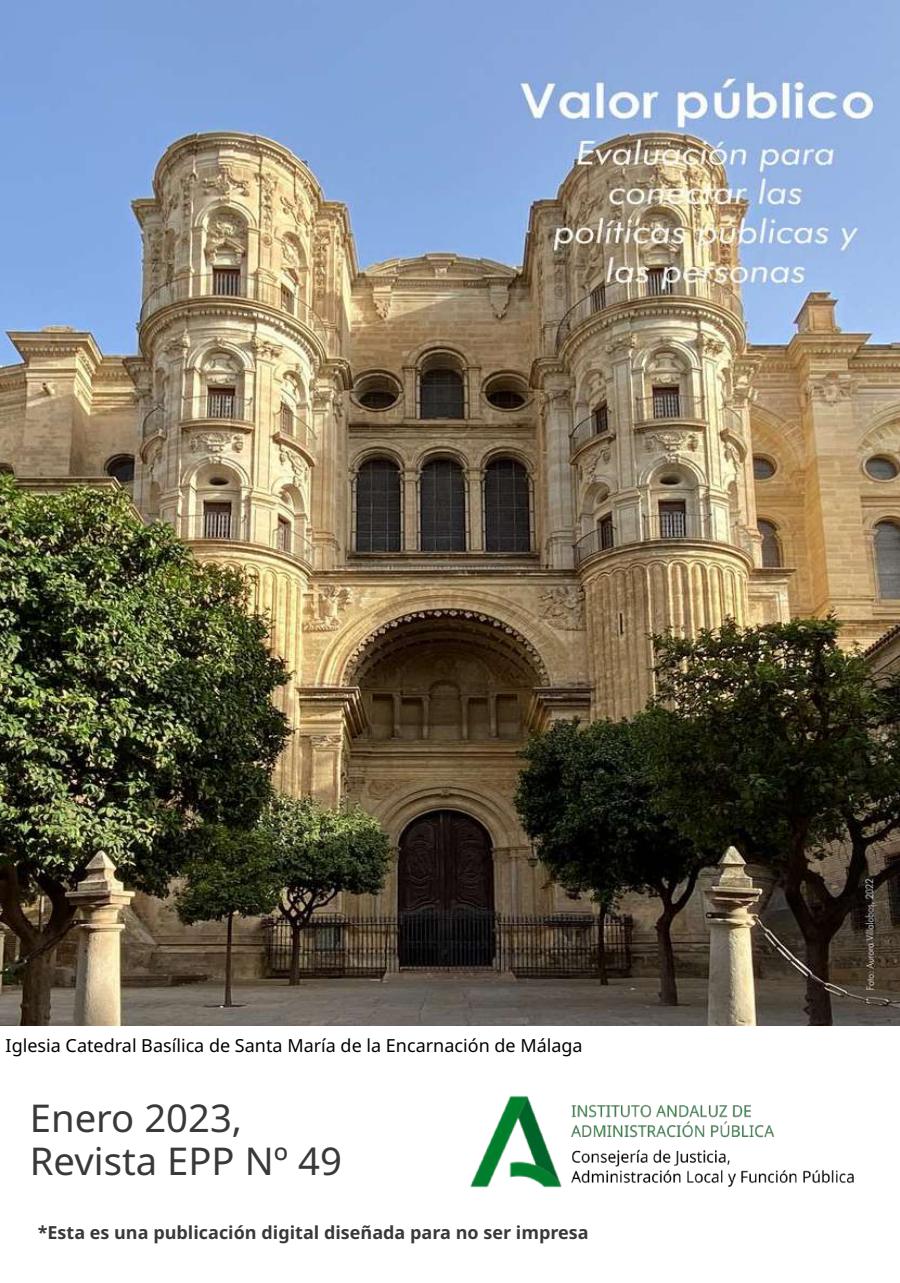
<style>
.page{position:relative;width:900px;height:1283px;background:#fff}
.page>*{position:absolute;margin:0;border:0;box-sizing:border-box;transform-origin:0 0}
.t1{font:38.25px/42.8px "Noto Sans";color:#393939}
.t2{font:18px "Noto Sans";color:#000}
.t3{font:700 18px "Noto Sans";color:#393939}
</style>
<div class="page">
<img style="left:0;top:0;width:900px;height:1025px">
<img style="left:470px;top:1096px;width:384px;height:92px">
<p class="t2" style="left:6px;top:1033px;width:579px">Iglesia Catedral Basílica de Santa María de la Encarnación de Málaga</p>
<h1 class="t1" style="left:30px;top:1096px;width:314px">Enero 2023,<br>Revista EPP Nº 49</h1>
<p class="t3" style="left:38px;top:1219px;width:553px">*Esta es una publicación digital diseñada para no ser impresa</p>
</div>
